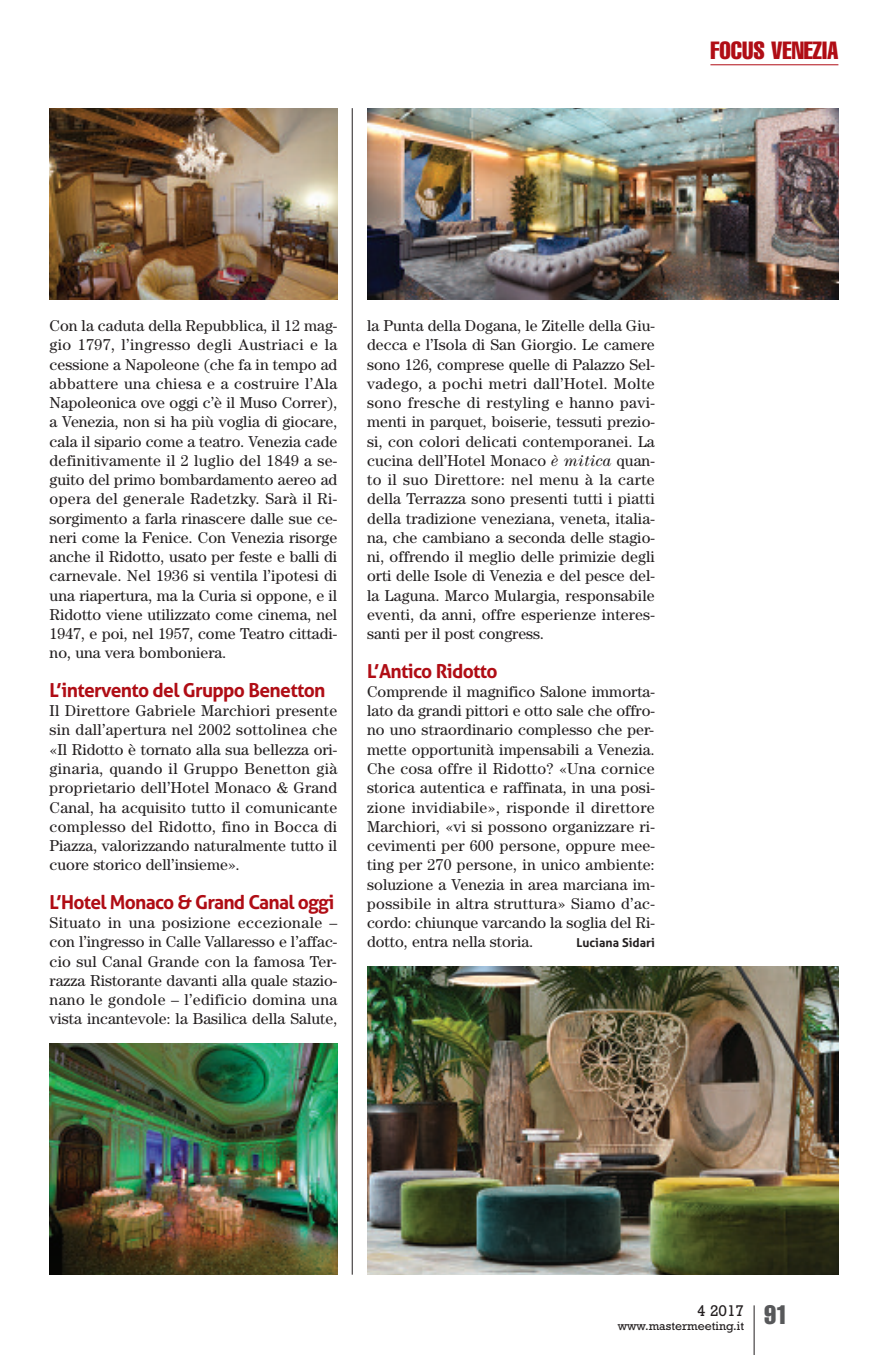
<style>
.page{position:relative;width:893px;height:1355px;background:#fff}
.page>*{position:absolute;margin:0;border:0;box-sizing:border-box;transform-origin:0 0}
.t1{font:extra-condensed 24.5px "Helvetica";color:#b00d15}
.t2{font:700 19.25px "Aller";letter-spacing:-.035em;color:#b00d15}
.t3{font:15.75px/19.2px "Century";color:#231f20;text-align:justify}
.t4{font:15.75px "Rockwell";color:#231f20}
.t5{font:12.25px "Rockwell";color:#231f20}
.t6{font:700 12.25px "Aller";color:#231f20}
.s1{font-style:italic}
</style>
<div class="page">
<hr style="left:754px;top:1305px;width:1px;height:49px;background:#231f20">
<hr style="left:710px;top:64px;width:128px;height:1px;background:#b00d15">
<hr style="left:352px;top:108px;width:1px;height:1166px;background:#231f20">
<img style="left:367px;top:108px;width:471px;height:191px">
<img style="left:50px;top:108px;width:287px;height:191px">
<img style="left:367px;top:966px;width:471px;height:308px">
<img style="left:50px;top:1043px;width:287px;height:231px">
<h1 class="t1" style="left:710px;top:42px;width:129px">FOCUS VENEZIA</h1>
<p class="t3" style="left:50px;top:317px;width:289px">Con la caduta della Repubblica, il 12 mag&shy;gio 1797, l’ingresso degli Austriaci e la cessione a Napoleone (che fa in tempo ad abbattere una chiesa e a costruire l’Ala Napoleonica ove oggi c’è il Muso Correr), a Venezia, non si ha più voglia di giocare, cala il sipario come a teatro. Venezia cade definitivamente il 2 luglio del 1849 a se&shy;guito del primo bombardamento aereo ad opera del generale Radetzky. Sarà il Ri&shy;sorgimento a farla rinascere dalle sue ce&shy;neri come la Fenice. Con Venezia risorge anche il Ridotto, usato per feste e balli di carnevale. Nel 1936 si ventila l’ipotesi di una riapertura, ma la Curia si oppone, e il Ridotto viene utilizzato come cinema, nel 1947, e poi, nel 1957, come Teatro cittadi&shy;no, una vera bomboniera.</p>
<p class="t2" style="left:50px;top:678px;width:277px">L’intervento del Gruppo Benetton</p>
<p class="t3" style="left:50px;top:702px;width:289px">Il Direttore Gabriele Marchiori presente sin dall’apertura nel 2002 sottolinea che «Il Ridotto è tornato alla sua bellezza ori&shy;ginaria, quando il Gruppo Benetton già proprietario dell’Hotel Monaco &amp; Grand Canal, ha acquisito tutto il comunicante complesso del Ridotto, fino in Bocca di Piazza, valorizzando naturalmente tutto il cuore storico dell’insieme».</p>
<p class="t2" style="left:50px;top:890px;width:286px">L’Hotel Monaco &amp; Grand Canal oggi</p>
<p class="t3" style="left:50px;top:914px;width:289px">Situato in una posizione eccezionale – con l’ingresso in Calle Vallaresso e l’affac&shy;cio sul Canal Grande con la famosa Ter&shy;razza Ristorante davanti alla quale stazio&shy;nano le gondole – l’edificio domina una vista incantevole: la Basilica della Salute,</p>
<p class="t3" style="left:367px;top:317px;width:289px">la Punta della Dogana, le Zitelle della Giu&shy;decca e l’Isola di San Giorgio. Le camere sono 126, comprese quelle di Palazzo Sel&shy;vadego, a pochi metri dall’Hotel. Molte sono fresche di restyling e hanno pavi&shy;menti in parquet, boiserie, tessuti prezio&shy;si, con colori delicati contemporanei. La cucina dell’Hotel Monaco <span class="s1">è mitica</span> quan&shy;to il suo Direttore: nel menu à la carte della Terrazza sono presenti tutti i piatti della tradizione veneziana, veneta, italia&shy;na, che cambiano a seconda delle stagio&shy;ni, offrendo il meglio delle primizie degli orti delle Isole di Venezia e del pesce del&shy;la Laguna. Marco Mulargia, responsabile eventi, da anni, offre esperienze interes&shy;santi per il post congress.</p>
<p class="t2" style="left:367px;top:659px;width:132px">L’Antico Ridotto</p>
<p class="t3" style="left:367px;top:683px;width:289px">Comprende il magnifico Salone immorta&shy;lato da grandi pittori e otto sale che offro&shy;no uno straordinario complesso che per&shy;mette opportunità impensabili a Venezia.<br>Che cosa offre il Ridotto? «Una cornice storica autentica e raffinata, in una posi&shy;zione invidiabile», risponde il direttore Marchiori, «vi si possono organizzare ri&shy;cevimenti per 600 persone, oppure mee&shy;ting per 270 persone, in unico ambiente: soluzione a Venezia in area marciana im&shy;possibile in altra struttura» Siamo d’ac&shy;cordo: chiunque varcando la soglia del Ri&shy;dotto, entra nella storia.</p>
<p class="t6" style="left:576px;top:935px;width:80px">Luciana Sidari</p>
<p class="t5" style="left:618px;top:1321px;width:172px">www.mastermeeting.it <sup>91</sup></p>
<p class="t4" style="left:697px;top:1305px;width:49px">4 2017</p>
</div>
